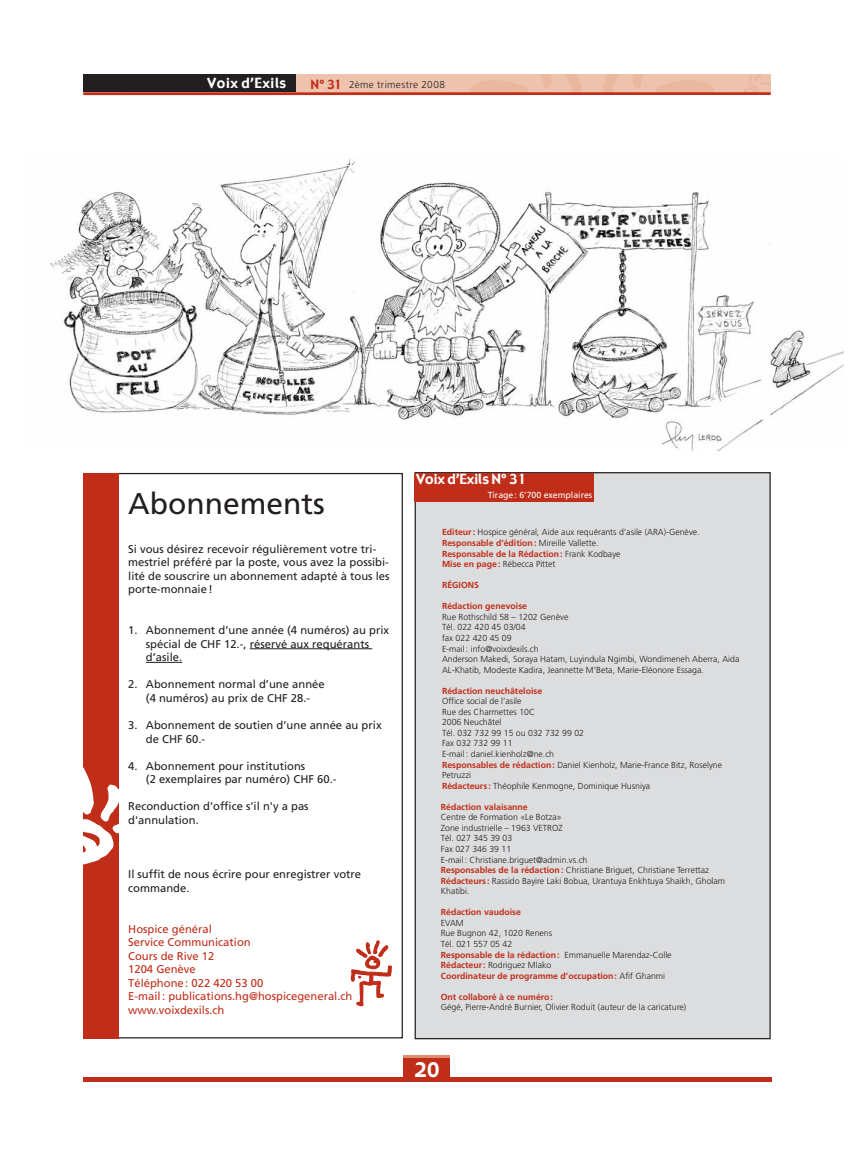
<style>
.page{position:relative;width:854px;height:1156px;background:#fff}
.page>*{position:absolute;margin:0;border:0;box-sizing:border-box;transform-origin:0 0}
.t1{font:30px "Frutiger";color:#231f20}
.t2{font:20px "Gadget";color:#fff}
.t3{font:13.75px "Gadget";color:#fff}
.t4{font:13.75px "Gadget";letter-spacing:.04em;color:#fff}
.t5{font:12.5px "Gadget";color:#c02d19}
.t6{font:11.25px/13.5px "Frutiger";color:#231f20}
.t7{font:11.25px/13.5px "Frutiger";color:#c02d19}
.t8{font:300 10px "Frutiger";letter-spacing:.04em;color:#231f20}
.t9{font:300 8.75px/10.5px "Frutiger";color:#231f20}
.t10{font:700 8.75px "Frutiger";color:#c02d19}
.t11{font:8.75px "Frutiger";color:#fff}
.s1{font-weight:700;color:#c02d19}
</style>
<div class="page">
<svg style="left:350px;top:940px;width:42px;height:67px"></svg>
<div style="left:83px;top:74px;width:688px;height:18px;background:#eec3ad"></div>
<svg style="left:603px;top:75px;width:15px;height:17px"></svg>
<svg style="left:633px;top:75px;width:10px;height:14px"></svg>
<svg style="left:656px;top:80px;width:58px;height:12px"></svg>
<svg style="left:566px;top:75px;width:15px;height:17px"></svg>
<svg style="left:542px;top:75px;width:9px;height:14px"></svg>
<svg style="left:471px;top:81px;width:57px;height:11px"></svg>
<svg style="left:744px;top:75px;width:26px;height:17px"></svg>
<div style="left:83px;top:74px;width:213px;height:18px;background:#231f20"></div>
<hr style="left:83px;top:92px;width:688px;height:3px;background:#c02d19">
<div style="left:84px;top:1076px;width:687px;height:5px;background:#c02d19"></div>
<div style="left:404px;top:1055px;width:46px;height:26px;background:#c02d19"></div>
<hr style="left:404px;top:1054px;width:46px;height:3px;background:#de8e6f">
<div style="left:83px;top:473px;width:36px;height:565px;background:#c02d19"></div>
<svg style="left:83px;top:767px;width:36px;height:98px"></svg>
<hr style="left:250px;top:648px;width:122px;height:1px;background:#231f20">
<hr style="left:146px;top:662px;width:36px;height:1px;background:#231f20">
<div style="left:415px;top:472px;width:355px;height:566px;background:#dcdddf"></div>
<div style="left:414px;top:473px;width:180px;height:28px;background:#c02d19"></div>
<img style="left:50px;top:159px;width:793px;height:291px">
<h3 class="t4" style="left:207px;top:74px;width:80px">Voix d’Exils</h3>
<h3 class="t5" style="left:310px;top:76px;width:33px">N° 31</h3>
<p class="t8" style="left:349px;top:79px;width:98px">2ème trimestre 2008</p>
<h1 class="t1" style="left:128px;top:486px;width:198px">Abonnements</h1>
<p class="t6" style="left:128px;top:542px;width:263px">Si vous désirez recevoir régulièrement votre tri&shy;mestriel préféré par la poste, vous avez la possibi&shy;lité de souscrire un abonnement adapté à tous les porte-monnaie !</p>
<p class="t6" style="left:146px;top:623px;width:245px;text-indent:-18px">1. Abonnement d’une année (4 numéros) au prix spécial de CHF 12.-, réservé aux requérants d’asile.</p>
<p class="t6" style="left:128px;top:677px;width:198px;text-align:center">2. Abonnement normal d’une année (4 numéros) au prix de CHF 28.-</p>
<p class="t6" style="left:146px;top:718px;width:237px;text-indent:-18px">3. Abonnement de soutien d’une année au prix de CHF 60.-</p>
<p class="t6" style="left:146px;top:758px;width:192px;text-indent:-18px">4. Abonnement pour institutions<br>(2 exemplaires par numéro) CHF 60.-</p>
<p class="t6" style="left:128px;top:799px;width:182px">Reconduction d'office s'il n'y a pas d'annulation.</p>
<p class="t6" style="left:128px;top:867px;width:234px">Il suffit de nous écrire pour enregistrer votre commande.</p>
<p class="t7" style="left:128px;top:921px;width:226px">Hospice général<br>Service Communication<br>Cours de Rive 12<br>1204 Genève<br>Téléphone : 022 420 53 00<br>E-mail : publications.hg@hospicegeneral.ch www.voixdexils.ch</p>
<h3 class="t3" style="left:416px;top:470px;width:112px">Voix d’Exils N° 31</h3>
<p class="t11" style="left:488px;top:490px;width:106px">Tirage : 6'700 exemplaires</p>
<p class="t9" style="left:442px;top:527px;width:259px"><span class="s1">Editeur :</span> Hospice général, Aide aux requérants d’asile (ARA)-Genève.<br><span class="s1">Responsable d’édition :</span> Mireille Vallette.<br><span class="s1">Responsable de la Rédaction :</span> Frank Kodbaye<br><span class="s1">Mise en page :</span> Rébecca Pittet</p>
<p class="t10" style="left:442px;top:580px;width:38px">RÉGIONS</p>
<p class="t10" style="left:442px;top:601px;width:87px">Rédaction genevoise</p>
<p class="t9" style="left:442px;top:611px;width:299px">Rue Rothschild 58 – 1202 Genève<br>Tél. 022 420 45 03/04<br>fax 022 420 45 09<br>E-mail : info@voixdexils.ch<br>Anderson Makedi, Soraya Hatam, Luyindula Ngimbi, Wondimeneh Aberra, Aida AL-Khatib, Modeste Kadira, Jeannette M’Beta, Marie-Eléonore Essaga.</p>
<p class="t10" style="left:442px;top:685px;width:102px">Rédaction neuchâteloise</p>
<p class="t9" style="left:442px;top:695px;width:282px">Office social de l’asile<br>Rue des Charmettes 10C<br>2006 Neuchâtel<br>Tél. 032 732 99 15 ou 032 732 99 02<br>Fax 032 732 99 11<br>E-mail : daniel.kienholz@ne.ch<br><span class="s1">Responsables de rédaction :</span> Daniel Kienholz, Marie-France Bitz, Roselyne<br>Petruzzi<br><span class="s1">Rédacteurs :</span> Théophile Kenmogne, Dominique Husniya</p>
<p class="t10" style="left:441px;top:801px;width:89px">Rédaction valaisanne</p>
<p class="t9" style="left:441px;top:811px;width:286px">Centre de Formation «Le Botza»<br>Zone industrielle – 1963 VETROZ<br>Tél. 027 345 39 03<br>Fax 027 346 39 11<br>E-mail : Christiane.briguet@admin.vs.ch<br><span class="s1">Responsables de la rédaction :</span> Christiane Briguet, Christiane Terrettaz <span class="s1">Rédacteurs :</span> Rassido Bayire Laki Bobua, Urantuya Enkhtuya Shaikh, Gholam Khatibi.</p>
<p class="t10" style="left:441px;top:906px;width:82px">Rédaction vaudoise</p>
<p class="t9" style="left:441px;top:917px;width:232px">EVAM<br>Rue Bugnon 42, 1020 Renens<br>Tél. 021 557 05 42<br><span class="s1">Responsable de la rédaction :</span> Emmanuelle Marendaz-Colle<br><span class="s1">Rédacteur :</span> Rodriguez Mlako<br><span class="s1">Coordinateur de programme d’occupation :</span> Afif Ghanmi</p>
<p class="t10" style="left:441px;top:991px;width:114px">Ont collaboré à ce numéro :</p>
<p class="t9" style="left:441px;top:1001px;width:247px">Gégé, Pierre-André Burnier, Olivier Roduit (auteur de la caricature)</p>
<h2 class="t2" style="left:415px;top:1056px;width:26px">20</h2>
</div>
